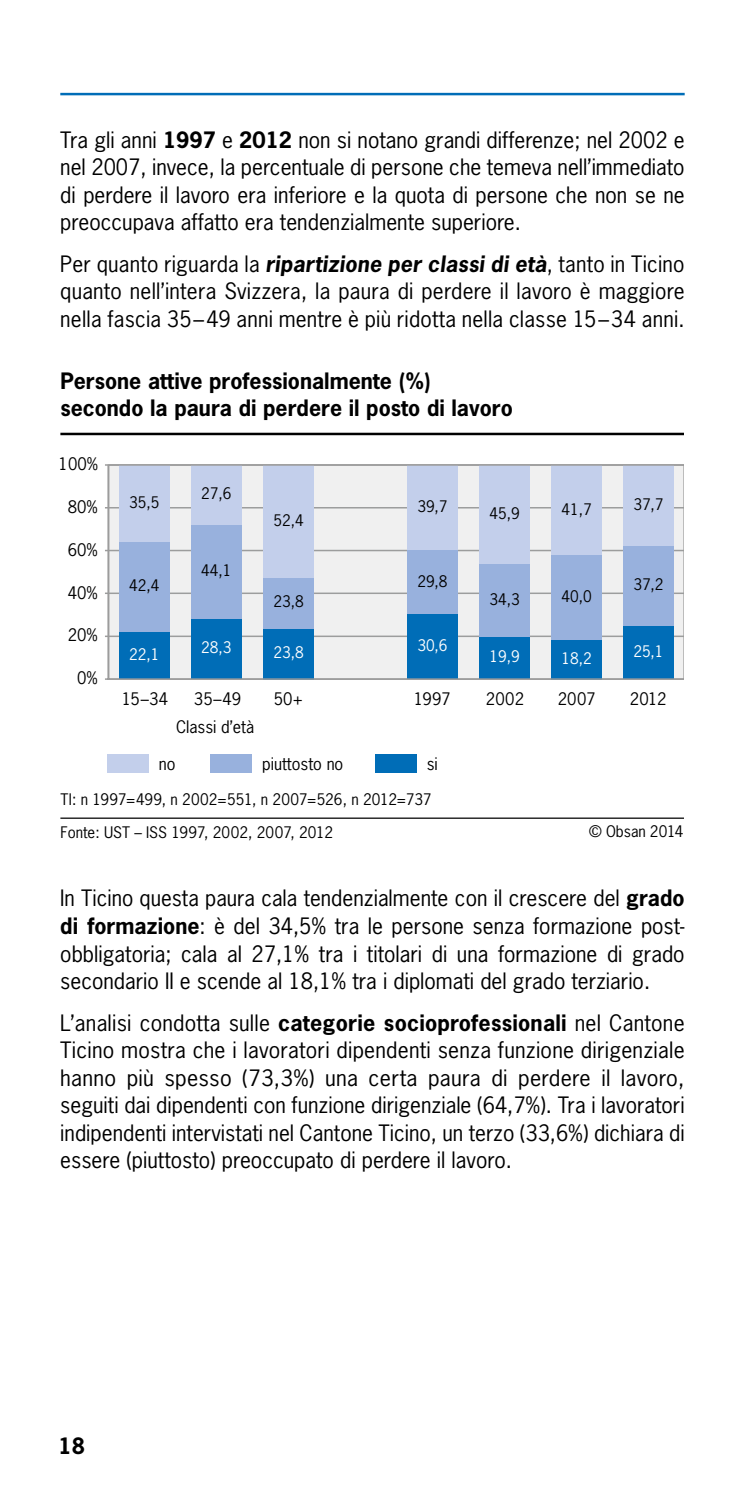
<style>
.page{position:relative;width:745px;height:1489px;background:#fff}
.page>*{position:absolute;margin:0;border:0;box-sizing:border-box;transform-origin:0 0}
.Grundtext{font:21.25px/27.5px "News Gothic Std";color:#000;text-align:justify}
.t1{font:700 21.25px/27.2px "News Gothic Std";color:#000}
.t2{font:16.25px "News Gothic Std";color:#000}
.t3{font:15px "News Gothic Std";color:#000}
.t4{font:15px "News Gothic Std";color:#fff}
.s1{font-weight:700}
.s2{font-weight:700;font-style:italic}
</style>
<div class="page">
<hr style="left:60px;top:93px;width:624px;height:2px;background:#006db7">
<svg style="left:105px;top:465px;width:578px;height:215px"></svg>
<hr style="left:108px;top:635px;width:575px;height:2px;background:#9c9d9d">
<hr style="left:108px;top:592px;width:575px;height:2px;background:#9c9d9d">
<hr style="left:108px;top:549px;width:575px;height:2px;background:#9c9d9d">
<hr style="left:108px;top:507px;width:575px;height:1px;background:#9c9d9d">
<div style="left:119px;top:631px;width:50px;height:48px;background:#006db7"></div>
<div style="left:119px;top:541px;width:50px;height:90px;background:#98b1dd"></div>
<div style="left:119px;top:465px;width:50px;height:76px;background:#c3cfeb"></div>
<div style="left:191px;top:618px;width:50px;height:61px;background:#006db7"></div>
<div style="left:191px;top:524px;width:50px;height:94px;background:#98b1dd"></div>
<div style="left:191px;top:465px;width:50px;height:59px;background:#c3cfeb"></div>
<div style="left:263px;top:628px;width:50px;height:51px;background:#006db7"></div>
<div style="left:263px;top:577px;width:50px;height:51px;background:#98b1dd"></div>
<div style="left:263px;top:465px;width:50px;height:112px;background:#c3cfeb"></div>
<div style="left:407px;top:613px;width:50px;height:66px;background:#006db7"></div>
<div style="left:407px;top:549px;width:50px;height:64px;background:#98b1dd"></div>
<div style="left:407px;top:465px;width:50px;height:84px;background:#c3cfeb"></div>
<div style="left:479px;top:636px;width:50px;height:43px;background:#006db7"></div>
<div style="left:479px;top:563px;width:50px;height:73px;background:#98b1dd"></div>
<div style="left:479px;top:465px;width:50px;height:98px;background:#c3cfeb"></div>
<div style="left:551px;top:640px;width:50px;height:39px;background:#006db7"></div>
<div style="left:551px;top:554px;width:50px;height:86px;background:#98b1dd"></div>
<div style="left:551px;top:465px;width:50px;height:89px;background:#c3cfeb"></div>
<div style="left:623px;top:625px;width:50px;height:54px;background:#006db7"></div>
<div style="left:623px;top:545px;width:50px;height:80px;background:#98b1dd"></div>
<div style="left:623px;top:465px;width:50px;height:80px;background:#c3cfeb"></div>
<div style="left:375px;top:754px;width:41px;height:18px;background:#006db7"></div>
<div style="left:210px;top:754px;width:42px;height:18px;background:#98b1dd"></div>
<div style="left:108px;top:754px;width:41px;height:18px;background:#c3cfeb"></div>
<hr style="left:60px;top:817px;width:623px;height:1px;background:#000">
<hr style="left:60px;top:432px;width:623px;height:3px;background:#000">
<hr style="left:108px;top:678px;width:575px;height:1px;background:#9c9c9c">
<hr style="left:108px;top:464px;width:575px;height:1px;background:#9c9c9c">
<p class="Grundtext" style="left:60px;top:126px;width:625px">Tra gli anni <span class="s1">1997</span> e <span class="s1">2012</span> non si notano grandi differenze; nel 2002 e nel 2007, invece, la percentuale di persone che temeva nell’immediato di perdere il lavoro era inferiore e la quota di persone che non se ne preoccupava affatto era tendenzialmente superiore.</p>
<p class="Grundtext" style="left:60px;top:250px;width:625px">Per quanto riguarda la <span class="s2">ripartizione per classi di età</span>, tanto in Ticino quanto nell’intera Svizzera, la paura di perdere il lavoro è maggiore nella fascia 35–49 anni mentre è più ridotta nella classe 15–34 anni.</p>
<p class="t1" style="left:60px;top:367px;width:453px">Persone attive professionalmente (%) secondo la paura di perdere il posto di lavoro</p>
<p class="t2" style="left:59px;top:453px;width:41px">100%</p>
<p class="t2" style="left:68px;top:496px;width:32px">80%</p>
<p class="t2" style="left:68px;top:539px;width:32px">60%</p>
<p class="t2" style="left:68px;top:582px;width:32px">40%</p>
<p class="t2" style="left:68px;top:624px;width:32px">20%</p>
<p class="t2" style="left:77px;top:667px;width:22px">0%</p>
<p class="t3" style="left:129px;top:492px;width:32px">35,5</p>
<p class="t3" style="left:201px;top:484px;width:32px">27,6</p>
<p class="t3" style="left:273px;top:510px;width:32px">52,4</p>
<p class="t3" style="left:417px;top:497px;width:32px">39,7</p>
<p class="t3" style="left:489px;top:503px;width:32px">45,9</p>
<p class="t3" style="left:561px;top:499px;width:32px">41,7</p>
<p class="t3" style="left:633px;top:494px;width:32px">37,7</p>
<p class="t3" style="left:129px;top:575px;width:32px">42,4</p>
<p class="t3" style="left:201px;top:560px;width:32px">44,1</p>
<p class="t3" style="left:273px;top:592px;width:32px">23,8</p>
<p class="t3" style="left:417px;top:571px;width:32px">29,8</p>
<p class="t3" style="left:489px;top:589px;width:32px">34,3</p>
<p class="t3" style="left:561px;top:586px;width:32px">40,0</p>
<p class="t3" style="left:633px;top:575px;width:32px">37,2</p>
<p class="t4" style="left:129px;top:644px;width:32px">22,1</p>
<p class="t4" style="left:201px;top:638px;width:32px">28,3</p>
<p class="t4" style="left:273px;top:643px;width:32px">23,8</p>
<p class="t4" style="left:417px;top:635px;width:32px">30,6</p>
<p class="t4" style="left:489px;top:647px;width:32px">19,9</p>
<p class="t4" style="left:561px;top:648px;width:32px">18,2</p>
<p class="t4" style="left:633px;top:641px;width:32px">25,1</p>
<p class="t2" style="left:122px;top:688px;width:48px">15–34</p>
<p class="t2" style="left:194px;top:688px;width:49px">35–49</p>
<p class="t2" style="left:274px;top:688px;width:31px">50+</p>
<p class="t2" style="left:413px;top:688px;width:38px">1997</p>
<p class="t2" style="left:485px;top:688px;width:40px">2002</p>
<p class="t2" style="left:557px;top:688px;width:39px">2007</p>
<p class="t2" style="left:629px;top:688px;width:38px">2012</p>
<p class="t2" style="left:176px;top:716px;width:80px">Classi d’età</p>
<p class="t2" style="left:159px;top:753px;width:18px">no</p>
<p class="t2" style="left:262px;top:753px;width:83px">piuttosto no</p>
<p class="t2" style="left:426px;top:753px;width:13px">si</p>
<p class="t3" style="left:60px;top:789px;width:372px">TI: n 1997=499, n 2002=551, n 2007=526, n 2012=737</p>
<p class="t3" style="left:60px;top:822px;width:274px">Fonte: UST – ISS 1997, 2002, 2007, 2012</p>
<p class="t3" style="left:589px;top:822px;width:96px">© Obsan 2014</p>
<p class="Grundtext" style="left:60px;top:884px;width:625px">In Ticino questa paura cala tendenzialmente con il crescere del <span class="s1">grado di formazione</span>: è del 34,5% tra le persone senza formazione post&shy;obbligatoria; cala al 27,1% tra i titolari di una formazione di grado secondario II e scende al 18,1% tra i diplomati del grado terziario.</p>
<p class="Grundtext" style="left:60px;top:1008px;width:625px">L’analisi condotta sulle <span class="s1">categorie socioprofessionali</span> nel Cantone Ticino mostra che i lavoratori dipendenti senza funzione dirigenziale hanno più spesso (73,3%) una certa paura di perdere il lavoro, seguiti dai dipendenti con funzione dirigenziale (64,7%). Tra i lavoratori indipendenti intervistati nel Cantone Ticino, un terzo (33,6%) dichiara di essere (piuttosto) preoccupato di perdere il lavoro.</p>
<p class="t1" style="left:58px;top:1431px;width:28px">18</p>
</div>
